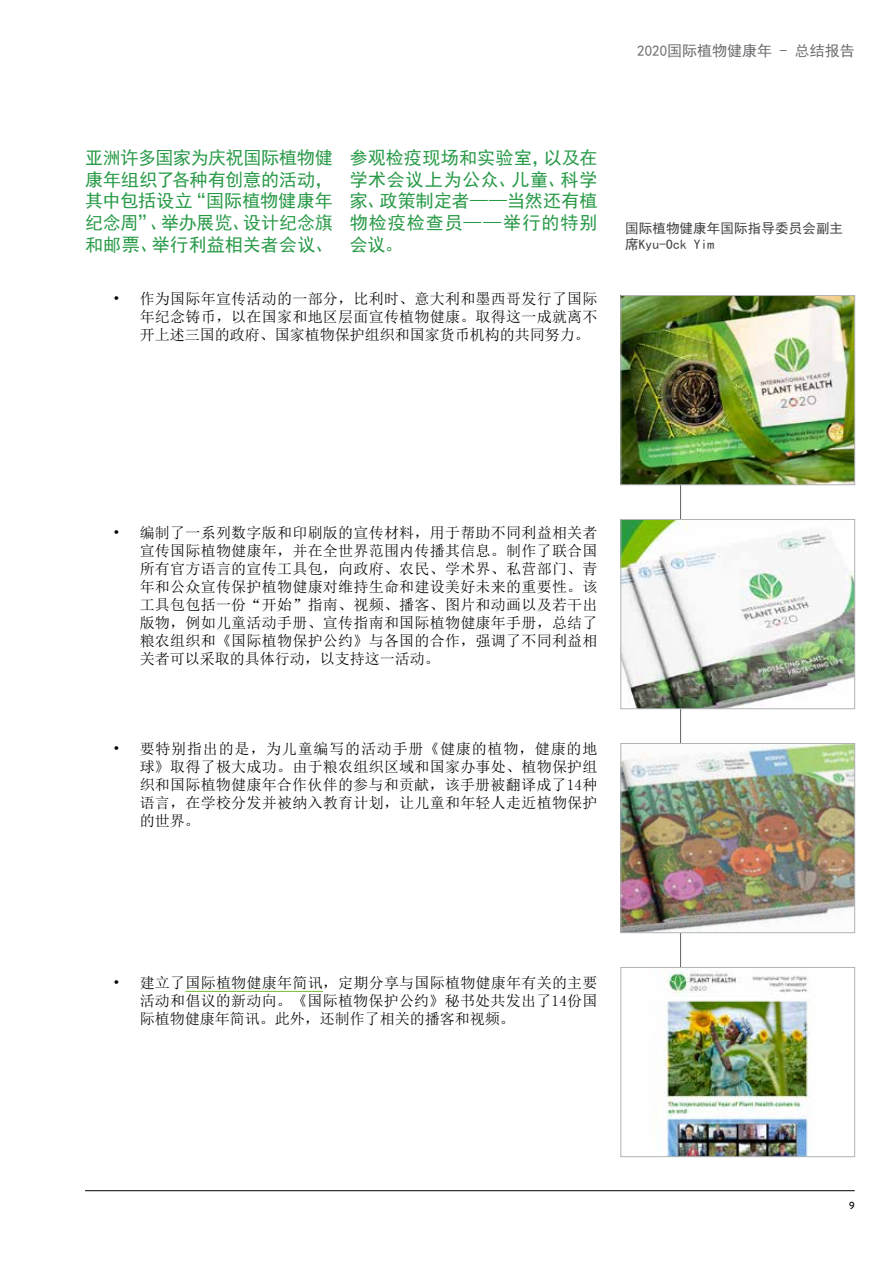
<style>
.page{position:relative;width:893px;height:1263px;background:#fff}
.page>*{position:absolute;margin:0;border:0;box-sizing:border-box;transform-origin:0 0}
.t1{font:18px/21.6px "Sim Hei";letter-spacing:.01em;color:#289a47;text-align:justify}
.t2{font:15px/18px "Sim Sun";letter-spacing:.015em;color:#000;text-align:justify}
.t3{font:15px "Sim Hei";color:#6d6e71}
.t4{font:13.5px/16.2px "Sim Hei";letter-spacing:.01em;color:#414042}
.t5{font:500 10.5px "Brandon Grotesque";color:#000}
</style>
<div class="page">
<hr style="left:85px;top:1190px;width:770px;height:1px;background:#000">
<hr style="left:680px;top:304px;width:1px;height:853px;background:#636466">
<hr style="left:185px;top:991px;width:138px;height:1px;background:#7fbc42">
<img style="left:623px;top:297px;width:230px;height:186px">
<div style="left:621px;top:295px;width:234px;height:190px;border:1px solid #b1b4b6"></div>
<img style="left:623px;top:521px;width:230px;height:186px">
<div style="left:621px;top:519px;width:234px;height:190px;border:1px solid #b1b4b6"></div>
<img style="left:623px;top:745px;width:230px;height:186px">
<div style="left:621px;top:743px;width:234px;height:190px;border:1px solid #b1b4b6"></div>
<img style="left:655px;top:969px;width:155px;height:186px">
<div style="left:621px;top:967px;width:234px;height:190px;border:1px solid #b1b4b6"></div>
<p class="t3" style="left:637px;top:43px;width:219px">2020国际植物健康年 - 总结报告</p>
<p class="t1" style="left:85px;top:147px;width:249px">亚洲许多国家为庆祝国际植物健康年组织了各种有创意的活动，其中包括设立“国际植物健康年纪念周”、举办展览、设计纪念旗和邮票、举行利益相关者会议、</p>
<p class="t1" style="left:350px;top:147px;width:249px">参观检疫现场和实验室，以及在学术会议上为公众、儿童、科学家、政策制定者——当然还有植物检疫检查员——举行的特别会议。</p>
<p class="t2" style="left:140px;top:290px;width:459px;text-indent:-27px">• 作为国际年宣传活动的一部分，比利时、意大利和墨西哥发行了国际年纪念铸币，以在国家和地区层面宣传植物健康。取得这一成就离不开上述三国的政府、国家植物保护组织和国家货币机构的共同努力。</p>
<p class="t4" style="left:625px;top:220px;width:220px">国际植物健康年国际指导委员会副主席Kyu-Ock Yim</p>
<p class="t2" style="left:140px;top:524px;width:459px;text-indent:-27px">• 编制了一系列数字版和印刷版的宣传材料，用于帮助不同利益相关者宣传国际植物健康年，并在全世界范围内传播其信息。制作了联合国所有官方语言的宣传工具包，向政府、农民、学术界、私营部门、青年和公众宣传保护植物健康对维持生命和建设美好未来的重要性。该工具包包括一份“开始”指南、视频、播客、图片和动画以及若干出版物，例如儿童活动手册、宣传指南和国际植物健康年手册，总结了粮农组织和《国际植物保护公约》与各国的合作，强调了不同利益相关者可以采取的具体行动，以支持这一活动。</p>
<p class="t2" style="left:140px;top:740px;width:459px;text-indent:-27px">• 要特别指出的是，为儿童编写的活动手册《健康的植物，健康的地球》取得了极大成功。由于粮农组织区域和国家办事处、植物保护组织和国际植物健康年合作伙伴的参与和贡献，该手册被翻译成了14种语言，在学校分发并被纳入教育计划，让儿童和年轻人走近植物保护的世界。</p>
<p class="t2" style="left:140px;top:974px;width:459px;text-indent:-27px">• 建立了国际植物健康年简讯，定期分享与国际植物健康年有关的主要活动和倡议的新动向。《国际植物保护公约》秘书处共发出了14份国际植物健康年简讯。此外，还制作了相关的播客和视频。</p>
<p class="t5" style="left:849px;top:1198px;width:7px">9</p>
</div>
